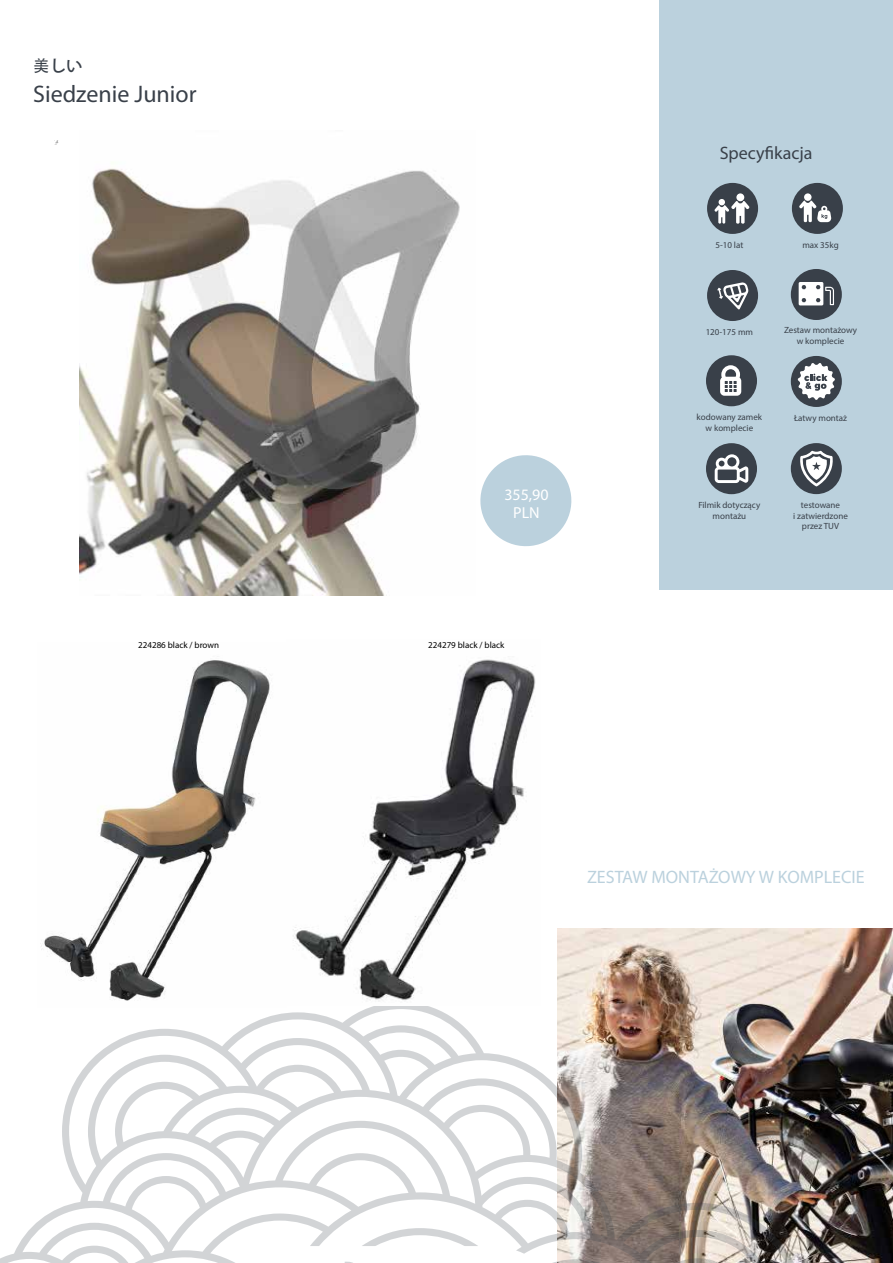
<style>
.page{position:relative;width:893px;height:1263px;background:#fff}
.page>*{position:absolute;margin:0;border:0;box-sizing:border-box;transform-origin:0 0}
.t1{font:24px "Myriad Pro";color:#394049}
.t2{font:18px "Myriad Pro";color:#bbd1dd}
.t3{font:18px "Myriad Pro";color:#394049}
.t4{font:16.5px "Adobe Heiti Std";color:#394049}
.t5{font:15.9px/18px "Myriad Pro";color:#fff;text-align:center}
.t6{font:9px/10.8px "Myriad Pro";color:#394049;text-align:center}
.t7{font:9px "Myriad Pro";color:#000}
</style>
<div class="page">
<img style="left:40px;top:660px;width:230px;height:341px">
<img style="left:80px;top:168px;width:380px;height:427px">
<div style="left:659px;top:0;width:234px;height:590px;background:#bbd1dd"></div>
<div style="left:707px;top:183px;width:51px;height:51px;background:#394049;border-radius:50%"></div>
<div style="left:706px;top:355px;width:51px;height:51px;background:#394049;border-radius:50%"></div>
<div style="left:706px;top:443px;width:51px;height:51px;background:#394049;border-radius:50%"></div>
<div style="left:792px;top:183px;width:51px;height:51px;background:#394049;border-radius:50%"></div>
<div style="left:791px;top:269px;width:51px;height:51px;background:#394049;border-radius:50%"></div>
<div style="left:791px;top:356px;width:51px;height:51px;background:#394049;border-radius:50%"></div>
<div style="left:791px;top:443px;width:51px;height:51px;background:#394049;border-radius:50%"></div>
<svg style="left:714px;top:199px;width:35px;height:25px"></svg>
<div style="left:736px;top:193px;width:8px;height:8px;background:#fff;border-radius:50%"></div>
<svg style="left:799px;top:200px;width:32px;height:22px"></svg>
<div style="left:804px;top:193px;width:7px;height:8px;background:#fff;border-radius:50%"></div>
<div style="left:799px;top:282px;width:24px;height:23px;background:#fff;border-radius:2px"></div>
<svg style="left:801px;top:285px;width:5px;height:4px"></svg>
<svg style="left:801px;top:298px;width:5px;height:4px"></svg>
<svg style="left:816px;top:285px;width:18px;height:20px"></svg>
<svg style="left:797px;top:363px;width:38px;height:37px"></svg>
<svg style="left:715px;top:454px;width:33px;height:29px"></svg>
<svg style="left:800px;top:451px;width:33px;height:35px"></svg>
<div style="left:707px;top:270px;width:51px;height:51px;background:#394049;border-radius:50%"></div>
<svg style="left:54px;top:140px;width:5px;height:5px"></svg>
<svg style="left:480px;top:455px;width:92px;height:92px"></svg>
<svg style="left:717px;top:282px;width:31px;height:28px"></svg>
<svg style="left:720px;top:365px;width:21px;height:31px"></svg>
<img style="left:557px;top:928px;width:336px;height:74px">
<img style="left:0;top:1002px;width:893px;height:261px">
<img style="left:286px;top:659px;width:254px;height:347px">
<h3 class="t4" style="left:33px;top:56px;width:51px">美しい</h3>
<h1 class="t1" style="left:33px;top:79px;width:165px">Siedzenie Junior</h1>
<p class="t7" style="left:138px;top:639px;width:82px">224286 black / brown</p>
<h3 class="t5" style="left:504px;top:485px;width:46px">355,90<br>PLN</h3>
<p class="t7" style="left:428px;top:639px;width:78px">224279 black / black</p>
<h2 class="t3" style="left:720px;top:142px;width:94px">Specyfikacja</h2>
<p class="t6" style="left:715px;top:240px;width:29px">5-10 lat</p>
<p class="t6" style="left:802px;top:240px;width:38px">max 35kg</p>
<p class="t6" style="left:706px;top:326px;width:49px">120-175 mm</p>
<p class="t6" style="left:784px;top:325px;width:75px">Zestaw montażowy w komplecie</p>
<p class="t6" style="left:697px;top:412px;width:67px">kodowany zamek w komplecie</p>
<p class="t6" style="left:794px;top:412px;width:55px">Łatwy montaż</p>
<p class="t6" style="left:698px;top:499px;width:64px">Filmik dotyczący montażu</p>
<p class="t6" style="left:793px;top:499px;width:56px">testowane<br>i zatwierdzone przez TUV</p>
<h2 class="t2" style="left:587px;top:866px;width:279px">ZESTAW MONTAŻOWY W KOMPLECIE</h2>
</div>
